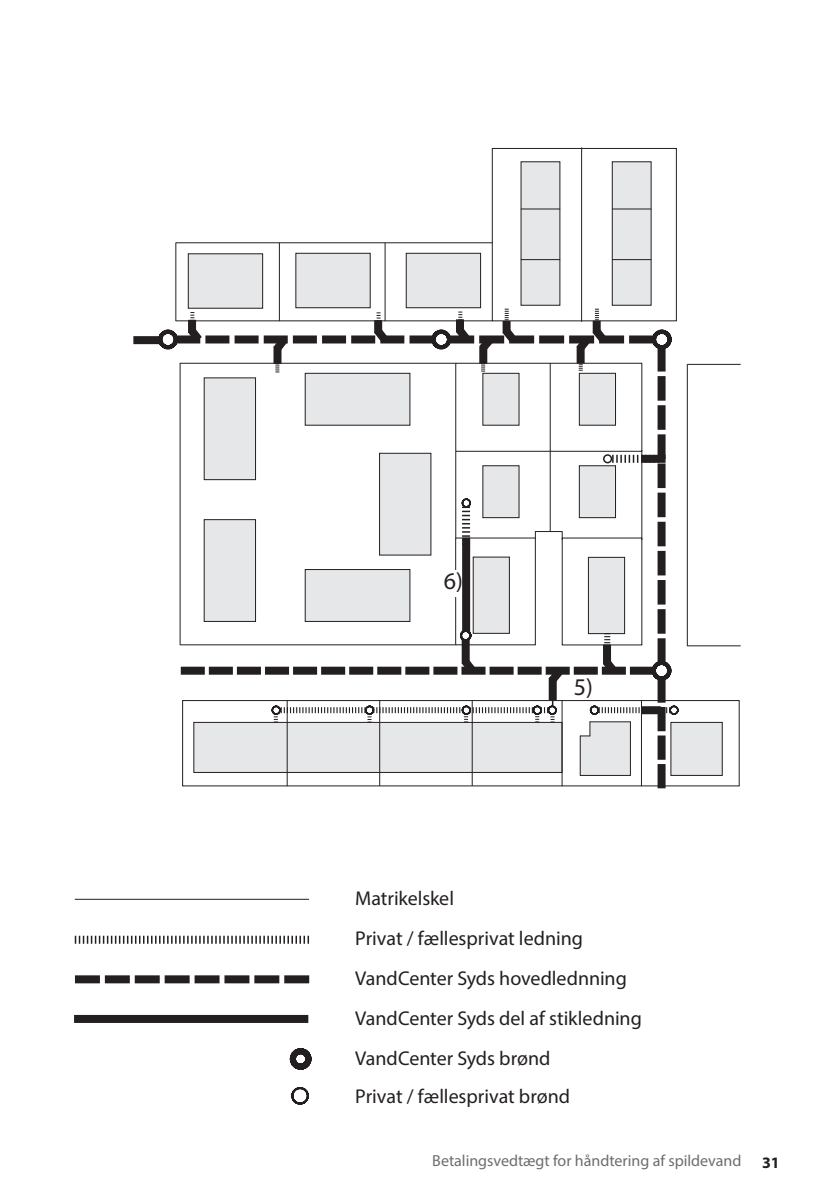
<style>
.page{position:relative;width:840px;height:1191px;background:#fff}
.page>*{position:absolute;margin:0;border:0;box-sizing:border-box;transform-origin:0 0}
.t1{font:24px "Myriad Pro";color:#231f20}
.VCS_brød{font:20px "Myriad Pro";letter-spacing:-.005em;color:#231f20}
.t2{font:16px "Myriad Pro";color:#6c6d70}
.t3{font:700 16px "Myriad Pro";color:#231f20}
</style>
<div class="page">
<div style="left:188px;top:253px;width:75px;height:55px;background:#e6e7e9;border:1px solid #231f20"></div>
<div style="left:406px;top:253px;width:74px;height:55px;background:#e6e7e9;border:1px solid #231f20"></div>
<div style="left:295px;top:253px;width:75px;height:55px;background:#e6e7e9;border:1px solid #231f20"></div>
<div style="left:520px;top:161px;width:40px;height:144px;background:#e6e7e9"></div>
<hr style="left:520px;top:209px;width:40px;height:1px;background:#231f20">
<hr style="left:520px;top:259px;width:40px;height:1px;background:#231f20">
<div style="left:611px;top:161px;width:40px;height:144px;background:#e6e7e9;border:1px solid #231f20"></div>
<hr style="left:611px;top:209px;width:40px;height:1px;background:#231f20">
<hr style="left:611px;top:259px;width:40px;height:1px;background:#231f20">
<div style="left:670px;top:722px;width:52px;height:53px;background:#e6e7e9;border:1px solid #231f20"></div>
<div style="left:492px;top:148px;width:184px;height:173px;border:1px solid #231f20"></div>
<hr style="left:279px;top:243px;width:1px;height:78px;background:#231f20">
<hr style="left:384px;top:243px;width:1px;height:78px;background:#231f20">
<hr style="left:581px;top:147px;width:1px;height:175px;background:#231f20">
<hr style="left:687px;top:364px;width:53px;height:1px;background:#231f20">
<hr style="left:686px;top:645px;width:54px;height:1px;background:#231f20">
<hr style="left:686px;top:364px;width:1px;height:282px;background:#231f20">
<hr style="left:176px;top:242px;width:316px;height:1px;background:#231f20">
<hr style="left:175px;top:242px;width:1px;height:79px;background:#231f20">
<div style="left:133px;top:336px;width:27px;height:8px;background:#231f20"></div>
<svg style="left:156px;top:309px;width:523px;height:479px"></svg>
<div style="left:443px;top:571px;width:19px;height:26px;background:#fff"></div>
<div style="left:462px;top:537px;width:8px;height:95px;background:#231f20"></div>
<svg style="left:75px;top:935px;width:234px;height:8px"></svg>
<hr style="left:75px;top:899px;width:234px;height:1px;background:#231f20">
<svg style="left:75px;top:975px;width:234px;height:8px;background:#4b4849"></svg>
<div style="left:74px;top:1015px;width:234px;height:8px;background:#231f20"></div>
<svg style="left:289px;top:1048px;width:23px;height:22px"></svg>
<svg style="left:291px;top:1087px;width:18px;height:18px"></svg>
<p class="t1" style="left:443px;top:566px;width:21px">6)</p>
<p class="t1" style="left:573px;top:672px;width:21px">5)</p>
<p class="VCS_brød" style="left:355px;top:886px;width:100px">Matrikelskel</p>
<p class="VCS_brød" style="left:355px;top:926px;width:229px">Privat / fællesprivat ledning</p>
<p class="VCS_brød" style="left:355px;top:966px;width:273px">VandCenter Syds hovedlednning</p>
<p class="VCS_brød" style="left:355px;top:1006px;width:288px">VandCenter Syds del af stikledning</p>
<p class="VCS_brød" style="left:355px;top:1046px;width:196px">VandCenter Syds brønd</p>
<p class="VCS_brød" style="left:355px;top:1084px;width:216px">Privat / fællesprivat brønd</p>
<p class="t2" style="left:432px;top:1150px;width:310px">Betalingsvedtægt for håndtering af spildevand</p>
<p class="t3" style="left:761px;top:1151px;width:19px">31</p>
</div>
